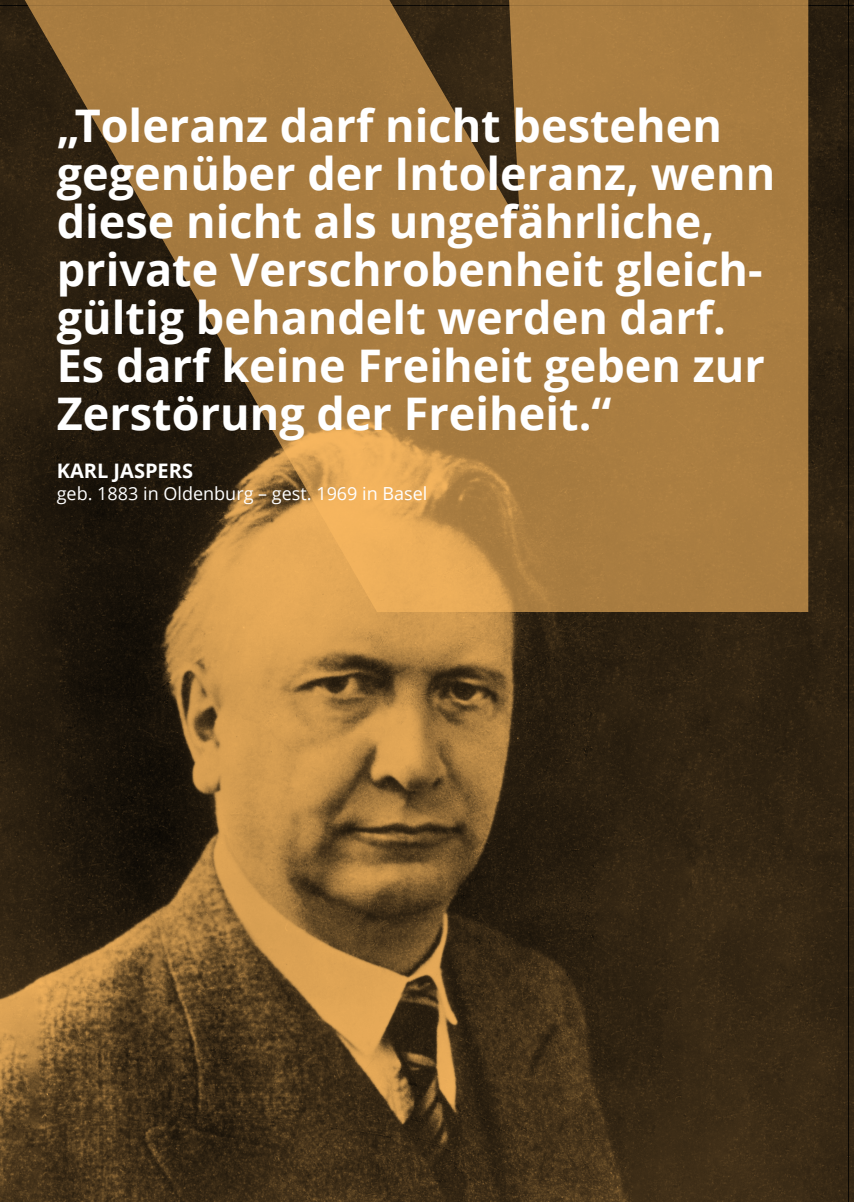
<style>
.page{position:relative;width:854px;height:1202px;background:#fff}
.page>*{position:absolute;margin:0;border:0;box-sizing:border-box;transform-origin:0 0}
.t1{font:700 45px/48px "Open Sans";color:#fff}
.t2{font:700 20px "Open Sans";color:#fff}
.t3{font:18px "Open Sans";color:#fff}
</style>
<div class="page">
<img style="left:0;top:6px;width:853px;height:1196px">
<svg style="left:848px;top:0;width:5px;height:6px"></svg>
<img style="left:808px;top:0;width:40px;height:6px">
<svg style="left:0;top:0;width:808px;height:612px;background:#8e6936"></svg>
<p class="t1" style="left:57px;top:101px;width:719px">„Toleranz darf nicht bestehen gegenüber der Intoleranz, wenn diese nicht als ungefährliche, private Verschrobenheit gleich&shy;gültig behandelt werden darf.<br>Es darf keine Freiheit geben zur<br>Zerstörung der Freiheit.“</p>
<p class="t2" style="left:57px;top:457px;width:138px">KARL JASPERS</p>
<p class="t3" style="left:57px;top:481px;width:372px">geb. 1883 in Oldenburg – gest. 1969 in Basel</p>
</div>
